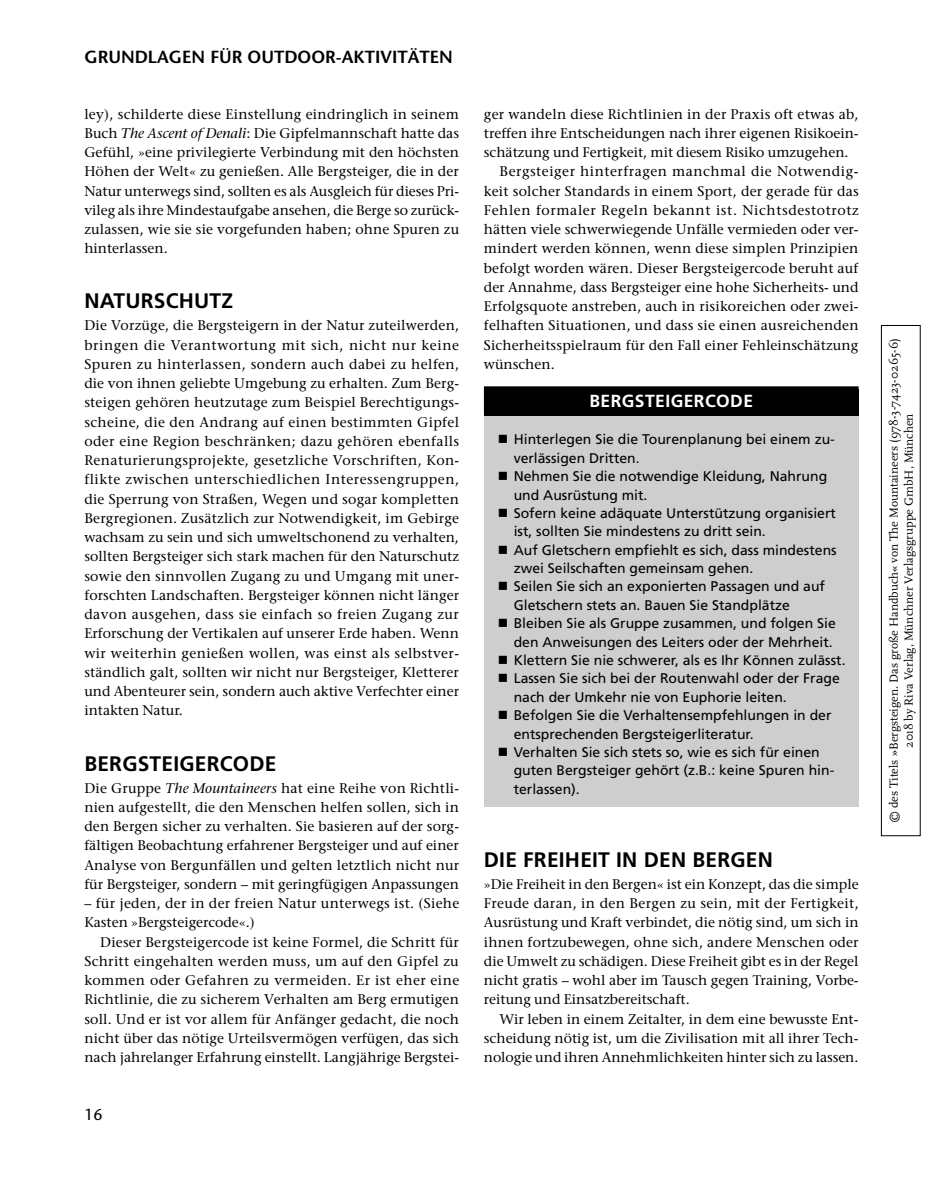
<style>
.page{position:relative;width:943px;height:1191px;background:#fff}
.page>*{position:absolute;margin:0;border:0;box-sizing:border-box;transform-origin:0 0}
._00_h2{font:700 21px "Frutiger";letter-spacing:.01em;color:#000}
.t1{font:600 17.5px "Stone Sans";color:#000}
._01_Kasten_Titel{font:700 17.5px "Frutiger";letter-spacing:.025em;color:#fff}
.t2{font:15.75px "Stone Sans";color:#000}
._00_Text_ohne_Einrüc{font:14px/19.2px "Stone Serif";color:#000;text-align:justify}
._00_Text{font:14px/19.2px "Stone Serif";color:#000;text-align:justify}
.t3{font:14px/18.4px "Frutiger";color:#000}
._00_Text_ohne_Einrüc-2{font:14px/19.2px "Stone Serif";letter-spacing:.02em;color:#000}
.t4{font:12.25px/14.9px "Scala Pro";color:#000;text-align:center}
.s1{font-style:italic}
</style>
<div class="page">
<div style="left:484px;top:389px;width:374px;height:27px;background:#000"></div>
<div style="left:484px;top:386px;width:374px;height:28px;background:#000"></div>
<div style="left:484px;top:416px;width:374px;height:16px;background:#cecece"></div>
<div style="left:484px;top:429px;width:374px;height:46px;background:#cecece"></div>
<div style="left:484px;top:466px;width:374px;height:46px;background:#cecece"></div>
<div style="left:484px;top:502px;width:374px;height:47px;background:#cecece"></div>
<div style="left:484px;top:539px;width:374px;height:47px;background:#cecece"></div>
<div style="left:484px;top:576px;width:374px;height:46px;background:#cecece"></div>
<div style="left:484px;top:613px;width:374px;height:46px;background:#cecece"></div>
<div style="left:484px;top:649px;width:374px;height:29px;background:#cecece"></div>
<div style="left:484px;top:668px;width:374px;height:46px;background:#cecece"></div>
<div style="left:484px;top:704px;width:374px;height:47px;background:#cecece"></div>
<div style="left:484px;top:741px;width:374px;height:65px;background:#cecece"></div>
<div style="left:881px;top:325px;width:39px;height:511px;border:1px solid #000"></div>
<p class="t1" style="left:84px;top:46px;width:370px">GRUNDLAGEN FÜR OUTDOOR-AKTIVITÄTEN</p>
<p class="_00_Text" style="left:84px;top:104px;width:376px">ley), schilderte diese Einstellung eindringlich in seinem Buch <span class="s1">The Ascent of Denali</span>: Die Gipfelmannschaft hatte das Gefühl, »eine privilegierte Verbindung mit den höchsten Höhen der Welt« zu genießen. Alle Bergsteiger, die in der Natur unterwegs sind, sollten es als Ausgleich für dieses Pri&shy;vileg als ihre Mindestaufgabe ansehen, die Berge so zurück&shy;zulassen, wie sie sie vorgefunden haben; ohne Spuren zu hinterlassen.</p>
<p class="_00_h2" style="left:84px;top:289px;width:150px">NATURSCHUTZ</p>
<p class="_00_Text_ohne_Einrüc" style="left:84px;top:316px;width:376px">Die Vorzüge, die Bergsteigern in der Natur zuteilwerden, bringen die Verantwortung mit sich, nicht nur keine Spuren zu hinterlassen, sondern auch dabei zu helfen, die von ihnen geliebte Umgebung zu erhalten. Zum Berg&shy;steigen gehören heutzutage zum Beispiel Berechtigungs&shy;scheine, die den Andrang auf einen bestimmten Gipfel oder eine Region beschränken; dazu gehören ebenfalls Renaturierungsprojekte, gesetzliche Vorschriften, Kon&shy;flikte zwischen unterschiedlichen Interessengruppen, die Sperrung von Straßen, Wegen und sogar kompletten Bergregionen. Zusätzlich zur Notwendigkeit, im Gebirge wachsam zu sein und sich umweltschonend zu verhalten, sollten Bergsteiger sich stark machen für den Naturschutz sowie den sinnvollen Zugang zu und Umgang mit uner&shy;forschten Landschaften. Bergsteiger können nicht länger davon ausgehen, dass sie einfach so freien Zugang zur Erforschung der Vertikalen auf unserer Erde haben. Wenn wir weiterhin genießen wollen, was einst als selbstver&shy;ständlich galt, sollten wir nicht nur Bergsteiger, Kletterer und Abenteurer sein, sondern auch aktive Verfechter einer intakten Natur.</p>
<p class="_00_h2" style="left:84px;top:751px;width:193px">BERGSTEIGERCODE</p>
<p class="_00_Text_ohne_Einrüc" style="left:84px;top:778px;width:376px">Die Gruppe <span class="s1">The Mountaineers</span> hat eine Reihe von Richtli&shy;nien aufgestellt, die den Menschen helfen sollen, sich in den Bergen sicher zu verhalten. Sie basieren auf der sorg&shy;fältigen Beobachtung erfahrener Bergsteiger und auf einer Analyse von Bergunfällen und gelten letztlich nicht nur für Bergsteiger, sondern – mit geringfügigen Anpassungen</p>
<p class="_00_Text_ohne_Einrüc-2" style="left:84px;top:893px;width:376px">– für jeden, der in der freien Natur unterwegs ist. (Siehe<br>Kasten »Bergsteigercode«.)</p>
<p class="_00_Text" style="left:84px;top:932px;width:376px;text-indent:16px">Dieser Bergsteigercode ist keine Formel, die Schritt für Schritt eingehalten werden muss, um auf den Gipfel zu kommen oder Gefahren zu vermeiden. Er ist eher eine Richtlinie, die zu sicherem Verhalten am Berg ermutigen soll. Und er ist vor allem für Anfänger gedacht, die noch nicht über das nötige Urteilsvermögen verfügen, das sich nach jahrelanger Erfahrung einstellt. Langjährige Bergstei-</p>
<p class="t2" style="left:84px;top:1105px;width:20px">16</p>
<p class="_00_Text" style="left:484px;top:104px;width:376px">ger wandeln diese Richtlinien in der Praxis oft etwas ab, treffen ihre Entscheidungen nach ihrer eigenen Risikoein&shy;schätzung und Fertigkeit, mit diesem Risiko umzugehen.</p>
<p class="_00_Text" style="left:484px;top:162px;width:376px;text-indent:16px">Bergsteiger hinterfragen manchmal die Notwendig&shy;keit solcher Standards in einem Sport, der gerade für das Fehlen formaler Regeln bekannt ist. Nichtsdestotrotz hätten viele schwerwiegende Unfälle vermieden oder ver&shy;mindert werden können, wenn diese simplen Prinzipien befolgt worden wären. Dieser Bergsteigercode beruht auf der Annahme, dass Bergsteiger eine hohe Sicherheits- und Erfolgsquote anstreben, auch in risikoreichen oder zwei&shy;felhaften Situationen, und dass sie einen ausreichenden Sicherheitsspielraum für den Fall einer Fehleinschätzung wünschen.</p>
<p class="_01_Kasten_Titel" style="left:589px;top:391px;width:165px">BERGSTEIGERCODE</p>
<p class="t3" style="left:513px;top:430px;width:323px">Hinterlegen Sie die Tourenplanung bei einem zu&shy;verlässigen Dritten.</p>
<p class="t3" style="left:513px;top:467px;width:315px">Nehmen Sie die notwendige Kleidung, Nahrung und Ausrüstung mit.</p>
<p class="t3" style="left:513px;top:504px;width:324px">Sofern keine adäquate Unterstützung organisiert ist, sollten Sie mindestens zu dritt sein.</p>
<p class="t3" style="left:513px;top:540px;width:324px">Auf Gletschern empfiehlt es sich, dass mindestens zwei Seilschaften gemeinsam gehen.</p>
<p class="t3" style="left:513px;top:577px;width:313px">Seilen Sie sich an exponierten Passagen und auf<br>Gletschern stets an. Bauen Sie Standplätze</p>
<p class="t3" style="left:513px;top:614px;width:324px">Bleiben Sie als Gruppe zusammen, und folgen Sie den Anweisungen des Leiters oder der Mehrheit.</p>
<p class="t3" style="left:513px;top:651px;width:333px">Klettern Sie nie schwerer, als es Ihr Können zulässt.</p>
<p class="t3" style="left:513px;top:669px;width:327px">Lassen Sie sich bei der Routenwahl oder der Frage nach der Umkehr nie von Euphorie leiten.</p>
<p class="t3" style="left:513px;top:706px;width:319px">Befolgen Sie die Verhaltensempfehlungen in der entsprechenden Bergsteigerliteratur.</p>
<p class="t3" style="left:513px;top:742px;width:322px">Verhalten Sie sich stets so, wie es sich für einen guten Bergsteiger gehört (z.B.: keine Spuren hin&shy;terlassen).</p>
<p class="_00_h2" style="left:484px;top:847px;width:290px">DIE FREIHEIT IN DEN BERGEN</p>
<p class="_00_Text_ohne_Einrüc" style="left:484px;top:874px;width:376px">»Die Freiheit in den Bergen« ist ein Konzept, das die simple Freude daran, in den Bergen zu sein, mit der Fertigkeit, Ausrüstung und Kraft verbindet, die nötig sind, um sich in ihnen fortzubewegen, ohne sich, andere Menschen oder die Umwelt zu schädigen. Diese Freiheit gibt es in der Regel nicht gratis – wohl aber im Tausch gegen Training, Vorbe&shy;reitung und Einsatzbereitschaft.</p>
<p class="_00_Text" style="left:484px;top:1009px;width:376px;text-indent:16px">Wir leben in einem Zeitalter, in dem eine bewusste Ent&shy;scheidung nötig ist, um die Zivilisation mit all ihrer Tech&shy;nologie und ihren Annehmlichkeiten hinter sich zu lassen.</p>
<p class="t4" style="left:886px;top:823px;width:487px;rotate:-90deg">© des Titels »Bergsteigen. Das große Handbuch« von The Mountaineers (978-3-7423-0265-6)<br>2018 by Riva Verlag, Münchner Verlagsgruppe GmbH, München</p>
</div>
